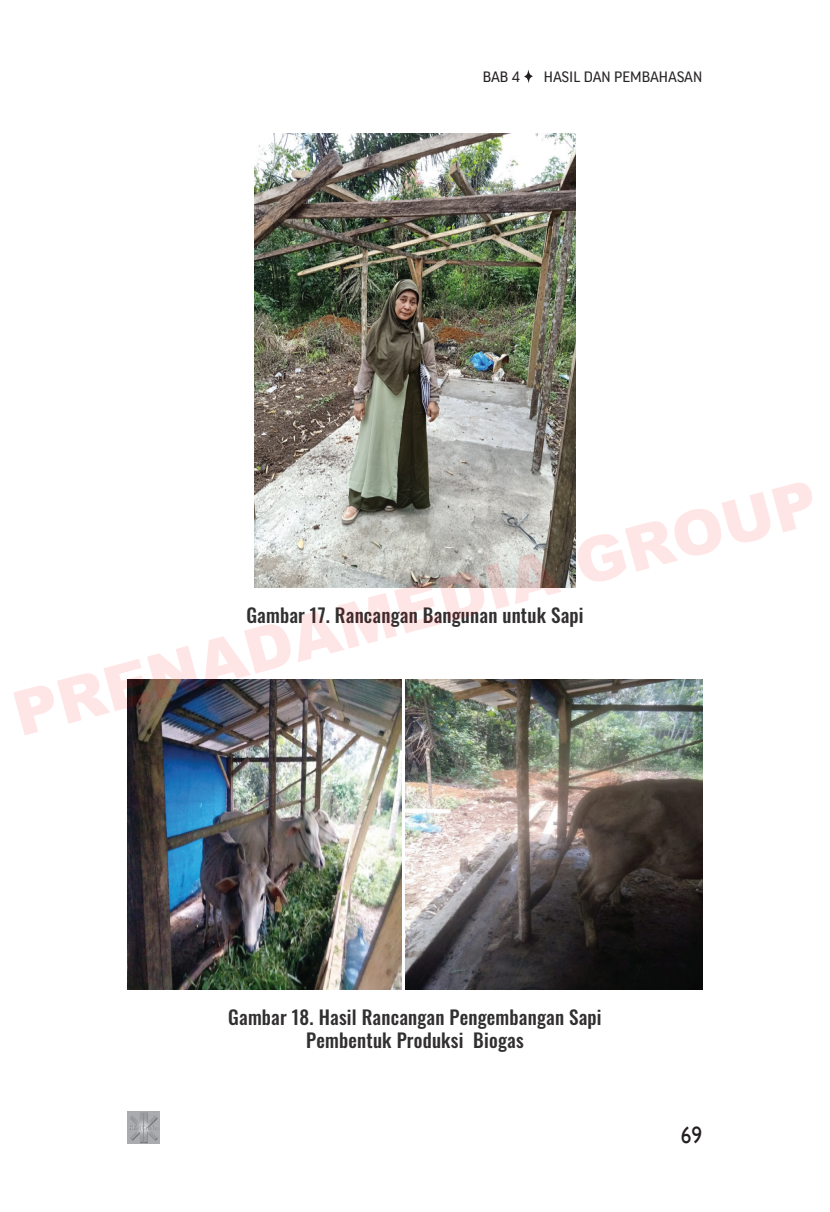
<style>
.page{position:relative;width:830px;height:1212px;background:#fff}
.page>*{position:absolute;margin:0;border:0;box-sizing:border-box;transform-origin:0 0}
.t1{font:900 62.1px "Arial";color:rgb(255 0 0/.1)}
.t2{font:23.62px "Gill Sans";color:#231f20;scale:.9 1}
.t3{font:500 19.12px/22.9px "Oswald";letter-spacing:.01em;color:#312f30;text-align:center}
.t4{font:14.62px "Good";color:#282526}
.t5{font:14.62px "Good";color:#231f20}
</style>
<div class="page">
<svg style="left:523px;top:69px;width:10px;height:15px"></svg>
<img style="left:128px;top:1111px;width:31px;height:32px">
<img style="left:254px;top:134px;width:321px;height:453px">
<img style="left:128px;top:680px;width:273px;height:309px">
<img style="left:405px;top:680px;width:297px;height:309px">
<p class="t5" style="left:482px;top:69px;width:39px">bab 4</p>
<p class="t4" style="left:543px;top:69px;width:9px">HASIL</p>
<p class="t4" style="left:583px;top:69px;width:10px">DAN</p>
<p class="t4" style="left:614px;top:69px;width:37px">PEMBAHASAN</p>
<h1 class="t1" style="left:3px;top:672px;width:831px;rotate:-15deg">PRENADAMEDIA GROUP</h1>
<p class="t3" style="left:246px;top:605px;width:338px">Gambar 17. Rancangan Bangunan untuk Sapi</p>
<p class="t3" style="left:228px;top:1007px;width:374px">Gambar 18. Hasil Rancangan Pengembangan Sapi<br>Pembentuk Produksi Biogas</p>
<p class="t2" style="left:680px;top:1122px;width:25px">69</p>
</div>
